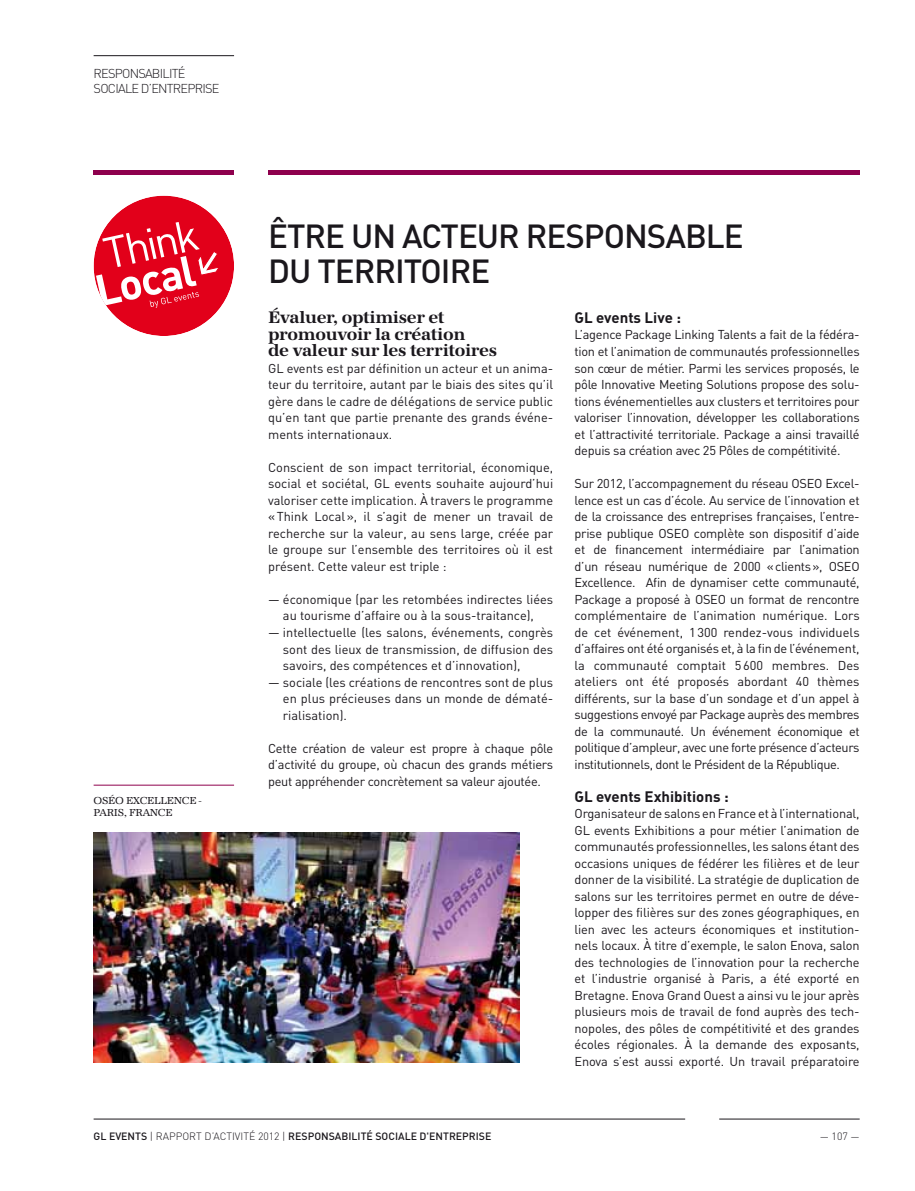
<style>
.page{position:relative;width:915px;height:1191px;background:#fff}
.page>*{position:absolute;margin:0;border:0;box-sizing:border-box;transform-origin:0 0}
.t1{font:43.5px "DIN";color:#fff}
.t2{font:700 43.5px "DIN";color:#fff}
.t3{font:500 33px/34.5px "DIN";letter-spacing:-.03em;color:#1a171c}
.t4{font:700 17.25px/16.5px "URW Antiqua";letter-spacing:-.02em;color:#1a171c}
.t5{font:700 15px "DIN";color:#1a171c}
.t6{font:12.75px/16.5px "DIN";letter-spacing:-.01em;color:#1a171c;text-align:justify}
.t7{font:300 12.75px/15px "DIN";color:#1a171c}
.t8{font:500 10.5px "DIN";color:#1a171c}
.t9{font:10.5px "URW Antiqua";letter-spacing:-.02em;color:#1a171c}
.t10{font:300 10.5px "DIN";color:#1a171c}
.s1{font-weight:300}
</style>
<div class="page">
<hr style="left:94px;top:1118px;width:591px;height:1px;background:#1a171c">
<hr style="left:719px;top:1118px;width:140px;height:1px;background:#1a171c">
<hr style="left:94px;top:55px;width:140px;height:1px;background:#1a171c">
<hr style="left:94px;top:170px;width:140px;height:4px;background:#8e004d">
<hr style="left:268px;top:170px;width:591px;height:4px;background:#8e004d">
<div style="left:94px;top:196px;width:140px;height:140px;background:#e2001a;border-radius:50%"></div>
<svg style="left:198px;top:252px;width:21px;height:23px"></svg>
<svg style="left:149px;top:292px;width:50px;height:16px"></svg>
<img style="left:94px;top:833px;width:425px;height:229px">
<hr style="left:94px;top:784px;width:140px;height:1px;background:#8e004d">
<p class="t7" style="left:94px;top:66px;width:8px">RESPONSABILITÉ<br>SOCIALE</p>
<p class="t7" style="left:141px;top:81px;width:19px">D’ENTREPRISE</p>
<h1 class="t1" style="left:99px;top:227px;width:97px;rotate:-12deg">Think</h1>
<h1 class="t2" style="left:90px;top:263px;width:103px;rotate:-12deg">Local</h1>
<p class="t9" style="left:94px;top:794px;width:9px">OSÉO</p>
<p class="t9" style="left:126px;top:794px;width:8px">EXCELLENCE</p>
<p class="t9" style="left:199px;top:794px;width:4px">-</p>
<p class="t9" style="left:94px;top:806px;width:80px">PARIS, FRANCE</p>
<h2 class="t3" style="left:268px;top:218px;width:477px">ÊTRE UN ACTEUR RESPONSABLE<br>DU TERRITOIRE</h2>
<h3 class="t4" style="left:268px;top:309px;width:230px">Évaluer, optimiser et promouvoir la création<br>de valeur sur les territoires</h3>
<p class="t6" style="left:268px;top:360px;width:286px">GL events est par définition un acteur et un anima&shy;teur du territoire, autant par le biais des sites qu’il gère dans le cadre de délégations de service public qu’en tant que partie prenante des grands événe&shy;ments internationaux.</p>
<p class="t6" style="left:268px;top:459px;width:286px">Conscient de son impact territorial, économique, social et sociétal, GL events souhaite aujourd’hui valoriser cette implication. À travers le programme «Think Local», il s’agit de mener un travail de recherche sur la valeur, au sens large, créée par le groupe sur l’ensemble des territoires où il est présent. Cette valeur est triple :</p>
<p class="t6" style="left:268px;top:591px;width:286px;text-align:center">— économique (par les retombées indirectes liées au tourisme d’affaire ou à la sous-traitance),</p>
<p class="t6" style="left:283px;top:624px;width:272px;text-indent:-15px">— intellectuelle (les salons, événements, congrès sont des lieux de transmission, de diffusion des savoirs, des compétences et d’innovation),</p>
<p class="t6" style="left:283px;top:673px;width:272px;text-indent:-15px">— sociale (les créations de rencontres sont de plus en plus précieuses dans un monde de dématé&shy;rialisation).</p>
<p class="t6" style="left:268px;top:739px;width:286px">Cette création de valeur est propre à chaque pôle d’activité du groupe, où chacun des grands métiers peut appréhender concrètement sa valeur ajoutée.</p>
<p class="t5" style="left:574px;top:308px;width:108px">GL events Live :</p>
<p class="t6" style="left:574px;top:326px;width:286px">L’agence Package Linking Talents a fait de la fédéra&shy;tion et l’animation de communautés professionnelles son cœur de métier. Parmi les services proposés, le pôle Innovative Meeting Solutions propose des solu&shy;tions événementielles aux clusters et territoires pour valoriser l’innovation, développer les collaborations et l’attractivité territoriale. Package a ainsi travaillé depuis sa création avec 25 Pôles de compétitivité.</p>
<p class="t6" style="left:574px;top:475px;width:286px">Sur 2012, l’accompagnement du réseau OSEO Excel&shy;lence est un cas d’école. Au service de l’innovation et de la croissance des entreprises françaises, l’entre&shy;prise publique OSEO complète son dispositif d’aide et de financement intermédiaire par l’animation d’un réseau numérique de 2000 «clients», OSEO Excellence. Afin de dynamiser cette communauté, Package a proposé à OSEO un format de rencontre complémentaire de l’animation numérique. Lors de cet événement, 1300 rendez-vous individuels d’affaires ont été organisés et, à la fin de l’événement, la communauté comptait 5600 membres. Des ateliers ont été proposés abordant 40 thèmes différents, sur la base d’un sondage et d’un appel à suggestions envoyé par Package auprès des membres de la communauté. Un événement économique et politique d’ampleur, avec une forte présence d’acteurs institutionnels, dont le Président de la République.</p>
<p class="t5" style="left:574px;top:786px;width:156px">GL events Exhibitions :</p>
<p class="t6" style="left:574px;top:805px;width:286px">Organisateur de salons en France et à l’international, GL events Exhibitions a pour métier l’animation de communautés professionnelles, les salons étant des occasions uniques de fédérer les filières et de leur donner de la visibilité. La stratégie de duplication de salons sur les territoires permet en outre de déve&shy;lopper des filières sur des zones géographiques, en lien avec les acteurs économiques et institution&shy;nels locaux. À titre d’exemple, le salon Enova, salon des technologies de l’innovation pour la recherche et l’industrie organisé à Paris, a été exporté en Bretagne. Enova Grand Ouest a ainsi vu le jour après plusieurs mois de travail de fond auprès des tech&shy;nopoles, des pôles de compétitivité et des grandes écoles régionales. À la demande des exposants, Enova s’est aussi exporté. Un travail préparatoire</p>
<p class="t8" style="left:94px;top:1129px;width:70px">GL EVENTS <span class="s1">| RAPPORT</span></p>
<p class="t10" style="left:204px;top:1129px;width:16px">D’ACTIVITÉ</p>
<p class="t8" style="left:258px;top:1129px;width:235px"><span class="s1">2012 |</span> RESPONSABILITÉ SOCIALE D'ENTREPRISE</p>
<p class="t10" style="left:819px;top:1129px;width:41px">— 107 —</p>
</div>
